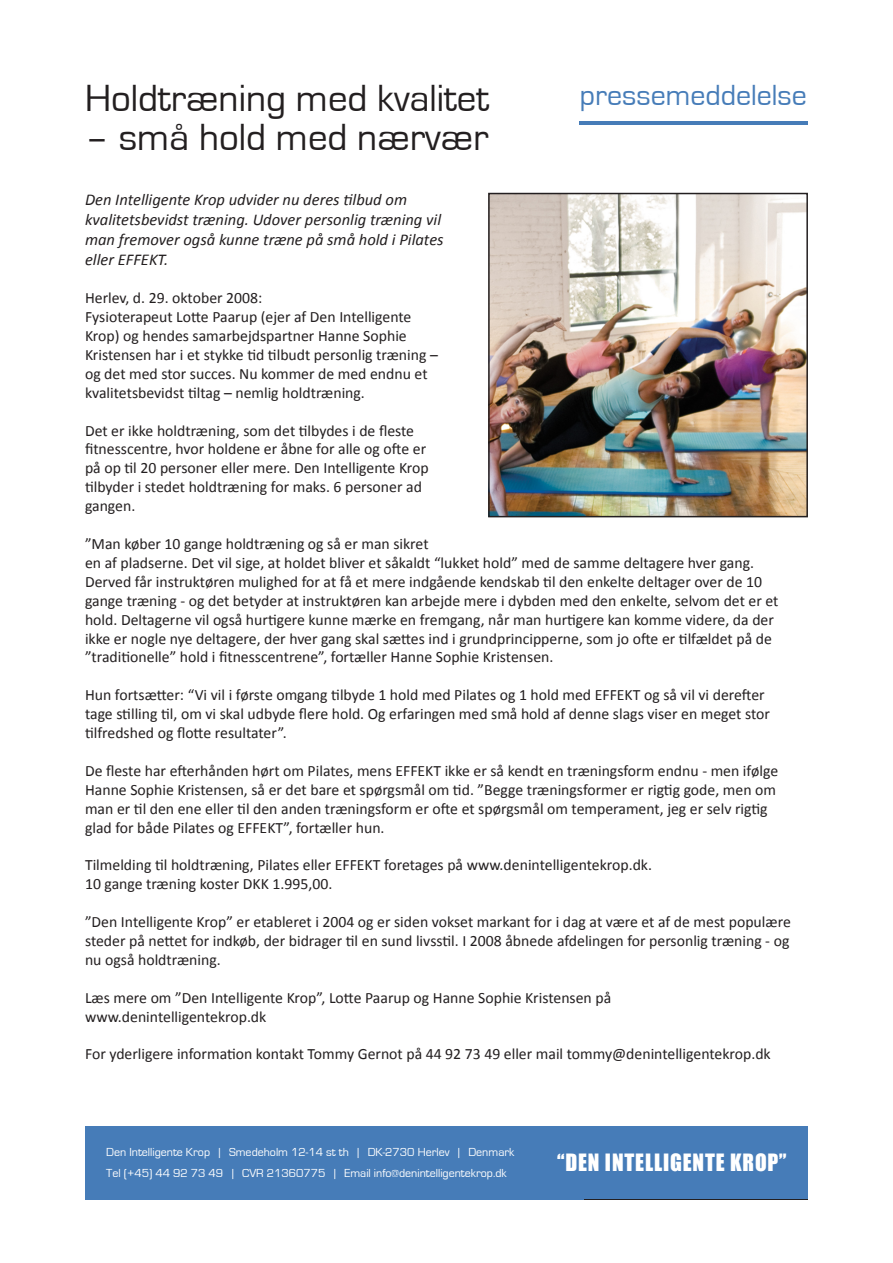
<style>
.page{position:relative;width:893px;height:1263px;background:#fff}
.page>*{position:absolute;margin:0;border:0;box-sizing:border-box;transform-origin:0 0}
.t1{font:39px "Eurostile";color:#231f20}
.t2{font:30px "Eurostile";color:#467cb8}
.t3{font:21.9px "Impact";letter-spacing:.04em;color:#fff}
.t4{font:italic 16.5px/19.8px "Calibri";color:#231f20}
.t5{font:15.75px/18.9px "Calibri";color:#231f20}
.t6{font:12px "Eurostile";color:#fff}
</style>
<div class="page">
<div style="left:85px;top:1126px;width:499px;height:73px;background:#467cb8"></div>
<hr style="left:579px;top:121px;width:229px;height:3px;background:#467cb8">
<div style="left:550px;top:1126px;width:258px;height:72px;background:#467cb8"></div>
<img style="left:491px;top:196px;width:314px;height:318px">
<div style="left:488px;top:193px;width:320px;height:324px;border:2px solid #231f20"></div>
<p class="t1" style="left:85px;top:77px;width:406px">Holdtræning med kvalitet</p>
<p class="t1" style="left:85px;top:116px;width:405px">– små hold med nærvær</p>
<p class="t2" style="left:580px;top:79px;width:228px">pressemeddelelse</p>
<p class="t4" style="left:85px;top:189px;width:360px">Den Intelligente Krop udvider nu deres tilbud om kvalitetsbevidst træning. Udover personlig træning vil man fremover også kunne træne på små hold i Pilates eller EFFEKT.</p>
<p class="t5" style="left:85px;top:288px;width:179px">Herlev, d. 29. oktober 2008:</p>
<p class="t5" style="left:85px;top:307px;width:354px">Fysioterapeut Lotte Paarup (ejer af Den Intelligente Krop) og hendes samarbejdspartner Hanne Sophie Kristensen har i et stykke tid tilbudt personlig træning – og det med stor succes. Nu kommer de med endnu et kvalitetsbevidst tiltag – nemlig holdtræning.</p>
<p class="t5" style="left:85px;top:420px;width:345px">Det er ikke holdtræning, som det tilbydes i de fleste fitnesscentre, hvor holdene er åbne for alle og ofte er på op til 20 personer eller mere. Den Intelligente Krop tilbyder i stedet holdtræning for maks. 6 personer ad gangen.</p>
<p class="t5" style="left:85px;top:534px;width:671px">”Man køber 10 gange holdtræning og så er man sikret<br>en af pladserne. Det vil sige, at holdet bliver et såkaldt “lukket hold” med de samme deltagere hver gang.</p>
<p class="t5" style="left:85px;top:571px;width:695px">Derved får instruktøren mulighed for at få et mere indgående kendskab til den enkelte deltager over de 10 gange træning - og det betyder at instruktøren kan arbejde mere i dybden med den enkelte, selvom det er et hold. Deltagerne vil også hurtigere kunne mærke en fremgang, når man hurtigere kan komme videre, da der ikke er nogle nye deltagere, der hver gang skal sættes ind i grundprincipperne, som jo ofte er tilfældet på de ”traditionelle” hold i fitnesscentrene”, fortæller Hanne Sophie Kristensen.</p>
<p class="t5" style="left:85px;top:685px;width:686px">Hun fortsætter: “Vi vil i første omgang tilbyde 1 hold med Pilates og 1 hold med EFFEKT og så vil vi derefter tage stilling til, om vi skal udbyde flere hold. Og erfaringen med små hold af denne slags viser en meget stor tilfredshed og flotte resultater”.</p>
<p class="t5" style="left:85px;top:760px;width:695px">De fleste har efterhånden hørt om Pilates, mens EFFEKT ikke er så kendt en træningsform endnu - men ifølge Hanne Sophie Kristensen, så er det bare et spørgsmål om tid. ”Begge træningsformer er rigtig gode, men om man er til den ene eller til den anden træningsform er ofte et spørgsmål om temperament, jeg er selv rigtig glad for både Pilates og EFFEKT”, fortæller hun.</p>
<p class="t5" style="left:85px;top:855px;width:568px">Tilmelding til holdtræning, Pilates eller EFFEKT foretages på www.denintelligentekrop.dk.</p>
<p class="t5" style="left:85px;top:874px;width:249px">10 gange træning koster DKK 1.995,00.</p>
<p class="t5" style="left:85px;top:912px;width:707px;text-align:justify">”Den Intelligente Krop” er etableret i 2004 og er siden vokset markant for i dag at være et af de mest populære steder på nettet for indkøb, der bidrager til en sund livsstil. I 2008 åbnede afdelingen for personlig træning - og nu også holdtræning.</p>
<p class="t5" style="left:85px;top:987px;width:528px">Læs mere om ”Den Intelligente Krop”, Lotte Paarup og Hanne Sophie Kristensen på www.denintelligentekrop.dk</p>
<p class="t5" style="left:85px;top:1044px;width:687px">For yderligere information kontakt Tommy Gernot på 44 92 73 49 eller mail tommy@denintelligentekrop.dk</p>
<p class="t6" style="left:106px;top:1146px;width:410px">Den Intelligente Krop | Smedeholm 12-14 st th | DK-2730 Herlev | Denmark</p>
<p class="t6" style="left:106px;top:1167px;width:402px">Tel (+45) 44 92 73 49 | CVR 21360775 | Email info@denintelligentekrop.dk</p>
<p class="t3" style="left:557px;top:1145px;width:231px">“DEN INTELLIGENTE KROP”</p>
</div>
